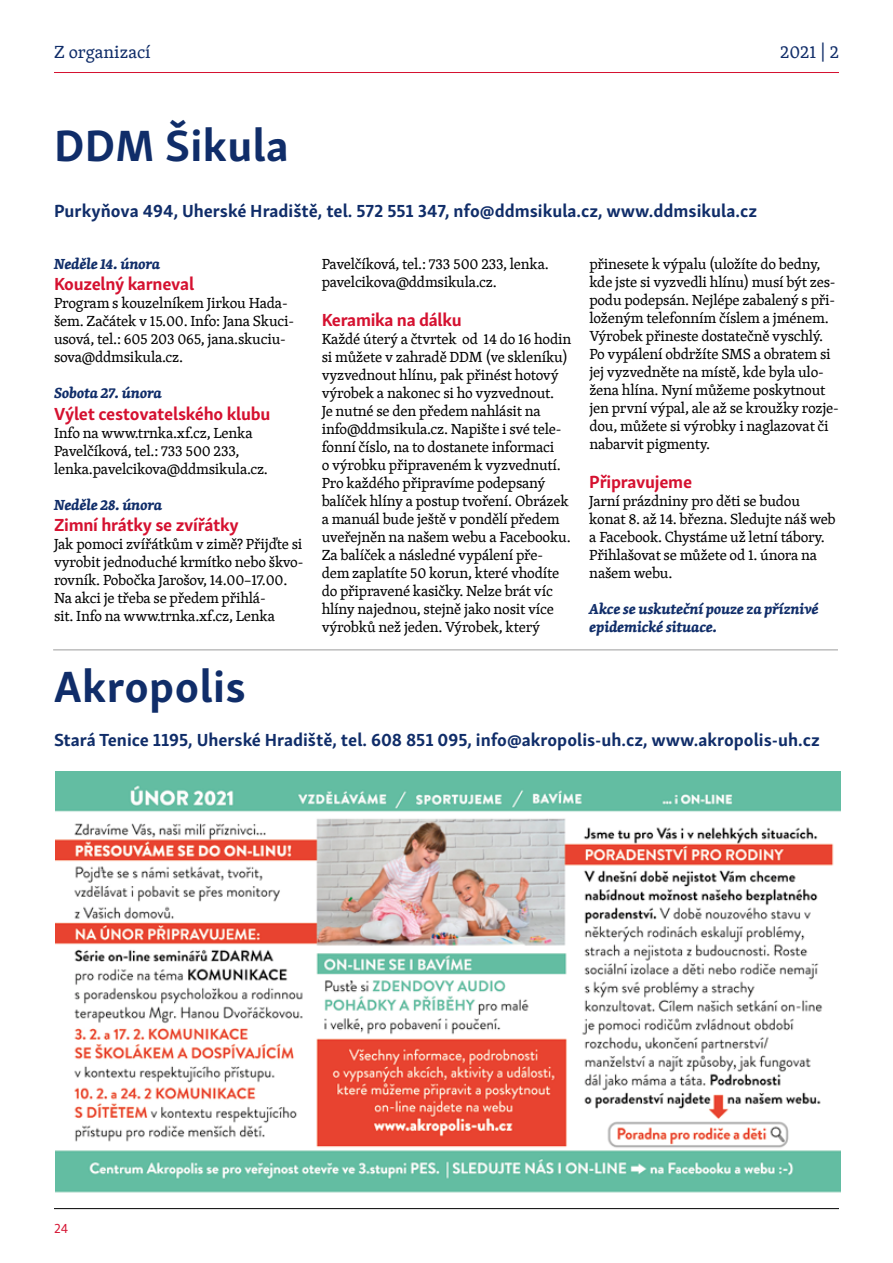
<style>
.page{position:relative;width:893px;height:1263px;background:#fff}
.page>*{position:absolute;margin:0;border:0;box-sizing:border-box;transform-origin:0 0}
.t1{font:700 45px "Skolar Sans Latn";letter-spacing:.01em;color:#102d69}
.t2{font:700 18px "Skolar Sans Latn";color:#102d69}
.t3{font:700 18px "Skolar Sans Latn";letter-spacing:-.015em;color:#d51130}
.t4{font:18px "Skolar Latin";color:#102d69}
.t5{font:15px/18px "Skolar Latin";letter-spacing:-.015em;color:#000}
.t6{font:italic 700 15px/18px "Skolar Latin";letter-spacing:-.015em;color:#102d69}
.t7{font:13.5px "Skolar Sans Latn";color:#d51130}
</style>
<div class="page">
<hr style="left:54px;top:72px;width:785px;height:1px;background:#d51130">
<hr style="left:54px;top:1208px;width:785px;height:1px;background:#000">
<hr style="left:53px;top:650px;width:785px;height:1px;background:#9d9d9c">
<img style="left:55px;top:772px;width:785px;height:421px">
<p class="t4" style="left:54px;top:38px;width:98px">Z organizací</p>
<p class="t4" style="left:780px;top:38px;width:60px">2021 | 2</p>
<h1 class="t1" style="left:54px;top:109px;width:236px">DDM Šikula</h1>
<p class="t2" style="left:54px;top:196px;width:705px">Purkyňova 494, Uherské Hradiště, tel. 572 551 347, nfo@ddmsikula.cz, www.ddmsikula.cz</p>
<p class="t6" style="left:54px;top:254px;width:108px">Neděle 14. února</p>
<p class="t3" style="left:54px;top:269px;width:142px">Kouzelný karneval</p>
<p class="t5" style="left:54px;top:294px;width:242px">Program s kouzelníkem Jirkou Hada&shy;šem. Začátek v 15.00. Info: Jana Skuci&shy;usová, tel.: 605 203 065, jana.skuciu&shy;sova@ddmsikula.cz.</p>
<p class="t6" style="left:54px;top:383px;width:109px">Sobota 27. února</p>
<p class="t3" style="left:54px;top:399px;width:218px">Výlet cestovatelského klubu</p>
<p class="t5" style="left:54px;top:423px;width:215px">Info na www.trnka.xf.cz, Lenka<br>Pavelčíková, tel.: 733 500 233, lenka.pavelcikova@ddmsikula.cz.</p>
<p class="t6" style="left:54px;top:495px;width:110px">Neděle 28. února</p>
<p class="t3" style="left:54px;top:511px;width:186px">Zimní hrátky se zvířátky</p>
<p class="t5" style="left:54px;top:535px;width:251px">Jak pomoci zvířátkům v zimě? Přijďte si vyrobit jednoduché krmítko nebo škvo&shy;rovník. Pobočka Jarošov, 14.00–17.00.<br>Na akci je třeba se předem přihlá-<br>sit. Info na www.trnka.xf.cz, Lenka</p>
<p class="t5" style="left:589px;top:254px;width:251px">přinesete k výpalu (uložíte do bedny, kde jste si vyzvedli hlínu) musí být zes&shy;podu podepsán. Nejlépe zabalený s při&shy;loženým telefonním číslem a jménem.<br>Výrobek přineste dostatečně vyschlý.<br>Po vypálení obdržíte SMS a obratem si jej vyzvedněte na místě, kde byla ulo&shy;žena hlína. Nyní můžeme poskytnout jen první výpal, ale až se kroužky rozje&shy;dou, můžete si výrobky i naglazovat či nabarvit pigmenty.</p>
<p class="t3" style="left:589px;top:467px;width:104px">Připravujeme</p>
<p class="t5" style="left:589px;top:492px;width:248px">Jarní prázdniny pro děti se budou konat 8. až 14. března. Sledujte náš web a Facebook. Chystáme už letní tábory.<br>Přihlašovat se můžete od 1. února na našem webu.</p>
<p class="t6" style="left:589px;top:599px;width:231px">Akce se uskuteční pouze za příznivé epidemické situace.</p>
<p class="t5" style="left:322px;top:254px;width:229px">Pavelčíková, tel.: 733 500 233, lenka. pavelcikova@ddmsikula.cz.</p>
<p class="t3" style="left:322px;top:305px;width:142px">Keramika na dálku</p>
<p class="t5" style="left:322px;top:330px;width:251px">Každé úterý a čtvrtek od 14 do 16 hodin si můžete v zahradě DDM (ve skleníku) vyzvednout hlínu, pak přinést hotový výrobek a nakonec si ho vyzvednout.<br>Je nutné se den předem nahlásit na info@ddmsikula.cz. Napište i své tele&shy;fonní číslo, na to dostanete informaci<br>o výrobku připraveném k vyzvednutí.<br>Pro každého připravíme podepsaný balíček hlíny a postup tvoření. Obrázek a manuál bude ještě v pondělí předem uveřejněn na našem webu a Facebooku.<br>Za balíček a následné vypálení pře&shy;dem zaplatíte 50 korun, které vhodíte do připravené kasičky. Nelze brát víc hlíny najednou, stejně jako nosit více výrobků než jeden. Výrobek, který</p>
<h1 class="t1" style="left:54px;top:650px;width:193px">Akropolis</h1>
<p class="t2" style="left:54px;top:725px;width:767px">Stará Tenice 1195, Uherské Hradiště, tel. 608 851 095, info@akropolis-uh.cz, www.akropolis-uh.cz</p>
<p class="t7" style="left:54px;top:1218px;width:16px">24</p>
</div>
